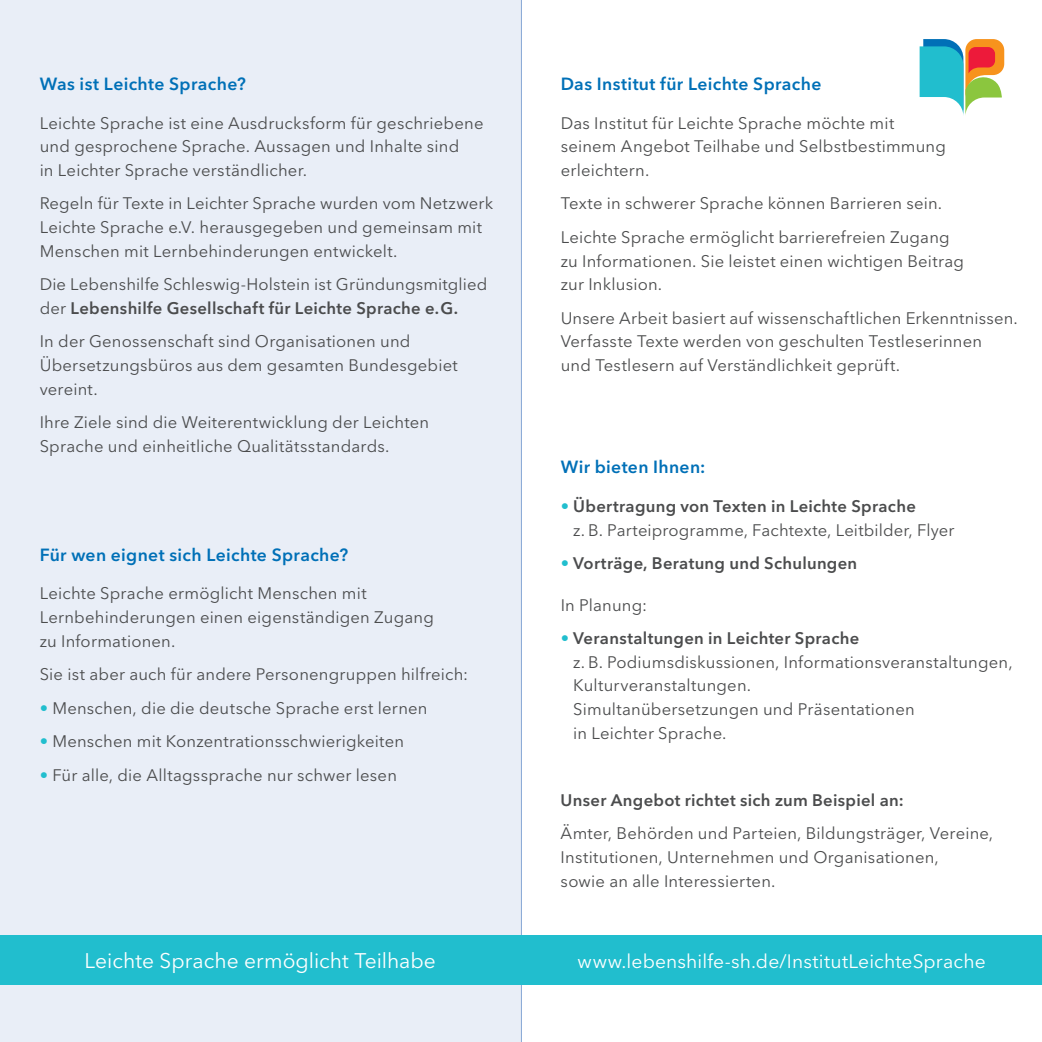
<style>
.page{position:relative;width:1042px;height:1042px;background:#fff}
.page>*{position:absolute;margin:0;border:0;box-sizing:border-box;transform-origin:0 0}
.t1{font:21px "Avenir Next LT Pro";color:#fff}
.t2{font:19.25px "Avenir Next LT Pro";letter-spacing:.005em;color:#fff}
.t3{font:600 17.5px "Avenir Next LT Pro";letter-spacing:.02em;color:#0070b7}
.t4{font:16.62px/23.6px "Avenir Next LT Pro";letter-spacing:.01em;color:#4b4c4d}
.t5{font:600 16.62px "Avenir Next LT Pro";letter-spacing:.015em;color:#4b4c4d}
.s1{font-weight:600}
.s2{color:#21bece}
.s3{font-weight:400;color:#21bece}
</style>
<div class="page">
<div style="left:0;top:0;width:522px;height:1042px;background:#e9eef7"></div>
<svg style="left:919px;top:39px;width:85px;height:76px"></svg>
<hr style="left:521px;top:0;width:1px;height:1042px;background:#87a8d5">
<div style="left:0;top:935px;width:1042px;height:50px;background:#21bece"></div>
<p class="t3" style="left:40px;top:73px;width:208px">Was ist Leichte Sprache?</p>
<p class="t4" style="left:40px;top:111px;width:445px">Leichte Sprache ist eine Ausdrucksform für geschriebene und gesprochene Sprache. Aussagen und Inhalte sind<br>in Leichter Sprache verständlicher.</p>
<p class="t4" style="left:40px;top:192px;width:455px">Regeln für Texte in Leichter Sprache wurden vom Netzwerk<br>Leichte Sprache e.V. herausgegeben und gemeinsam mit<br>Menschen mit Lernbehinderungen entwickelt.</p>
<p class="t4" style="left:40px;top:273px;width:449px">Die Lebenshilfe Schleswig-Holstein ist Gründungsmitglied der <span class="s1">Lebenshilfe Gesellschaft für Leichte Sprache e.G.</span></p>
<p class="t4" style="left:40px;top:330px;width:420px">In der Genossenschaft sind Organisationen und<br>Übersetzungsbüros aus dem gesamten Bundesgebiet vereint.</p>
<p class="t4" style="left:40px;top:411px;width:391px">Ihre Ziele sind die Weiterentwicklung der Leichten<br>Sprache und einheitliche Qualitätsstandards.</p>
<p class="t3" style="left:40px;top:544px;width:310px">Für wen eignet sich Leichte Sprache?</p>
<p class="t4" style="left:40px;top:582px;width:396px">Leichte Sprache ermöglicht Menschen mit<br>Lernbehinderungen einen eigenständigen Zugang zu Informationen.</p>
<p class="t4" style="left:40px;top:662px;width:430px">Sie ist aber auch für andere Personengruppen hilfreich:</p>
<p class="t4" style="left:40px;top:696px;width:389px"><span class="s2">•</span> Menschen, die die deutsche Sprache erst lernen</p>
<p class="t4" style="left:40px;top:729px;width:366px"><span class="s2">•</span> Menschen mit Konzentrationsschwierigkeiten</p>
<p class="t4" style="left:40px;top:763px;width:359px"><span class="s2">•</span> Für alle, die Alltagssprache nur schwer lesen</p>
<p class="t3" style="left:561px;top:73px;width:262px">Das Institut für Leichte Sprache</p>
<p class="t4" style="left:561px;top:111px;width:387px">Das Institut für Leichte Sprache möchte mit seinem Angebot Teilhabe und Selbstbestimmung erleichtern.</p>
<p class="t4" style="left:561px;top:187px;width:390px;line-height:33.6px">Texte in schwerer Sprache können Barrieren sein.<br>Leichte Sprache ermöglicht barrierefreien Zugang</p>
<p class="t4" style="left:561px;top:249px;width:405px">zu Informationen. Sie leistet einen wichtigen Beitrag zur Inklusion.</p>
<p class="t4" style="left:561px;top:306px;width:458px">Unsere Arbeit basiert auf wissenschaftlichen Erkenntnissen.<br>Verfasste Texte werden von geschulten Testleserinnen<br>und Testlesern auf Verständlichkeit geprüft.</p>
<p class="t3" style="left:561px;top:456px;width:146px">Wir bieten Ihnen:</p>
<p class="t4" style="left:573px;top:494px;width:383px;text-indent:-13px"><span class="s2">•</span> <span class="s1">Übertragung von Texten in Leichte Sprache<br></span>z. B. Parteiprogramme, Fachtexte, Leitbilder, Flyer</p>
<p class="t5" style="left:561px;top:553px;width:298px"><span class="s3">•</span> Vorträge, Beratung und Schulungen</p>
<p class="t4" style="left:561px;top:593px;width:88px">In Planung:</p>
<p class="t4" style="left:573px;top:626px;width:441px;text-indent:-13px"><span class="s2">•</span> <span class="s1">Veranstaltungen in Leichter Sprache<br></span>z. B. Podiumsdiskussionen, Informationsveranstaltungen, Kulturveranstaltungen.<br>Simultanübersetzungen und Präsentationen<br>in Leichter Sprache.</p>
<p class="t5" style="left:561px;top:790px;width:345px">Unser Angebot richtet sich zum Beispiel an:</p>
<p class="t4" style="left:561px;top:821px;width:434px">Ämter, Behörden und Parteien, Bildungsträger, Vereine,<br>Institutionen, Unternehmen und Organisationen,<br>sowie an alle Interessierten.</p>
<p class="t1" style="left:85px;top:948px;width:353px">Leichte Sprache ermöglicht Teilhabe</p>
<p class="t2" style="left:577px;top:949px;width:410px">www.lebenshilfe-sh.de/InstitutLeichteSprache</p>
</div>
